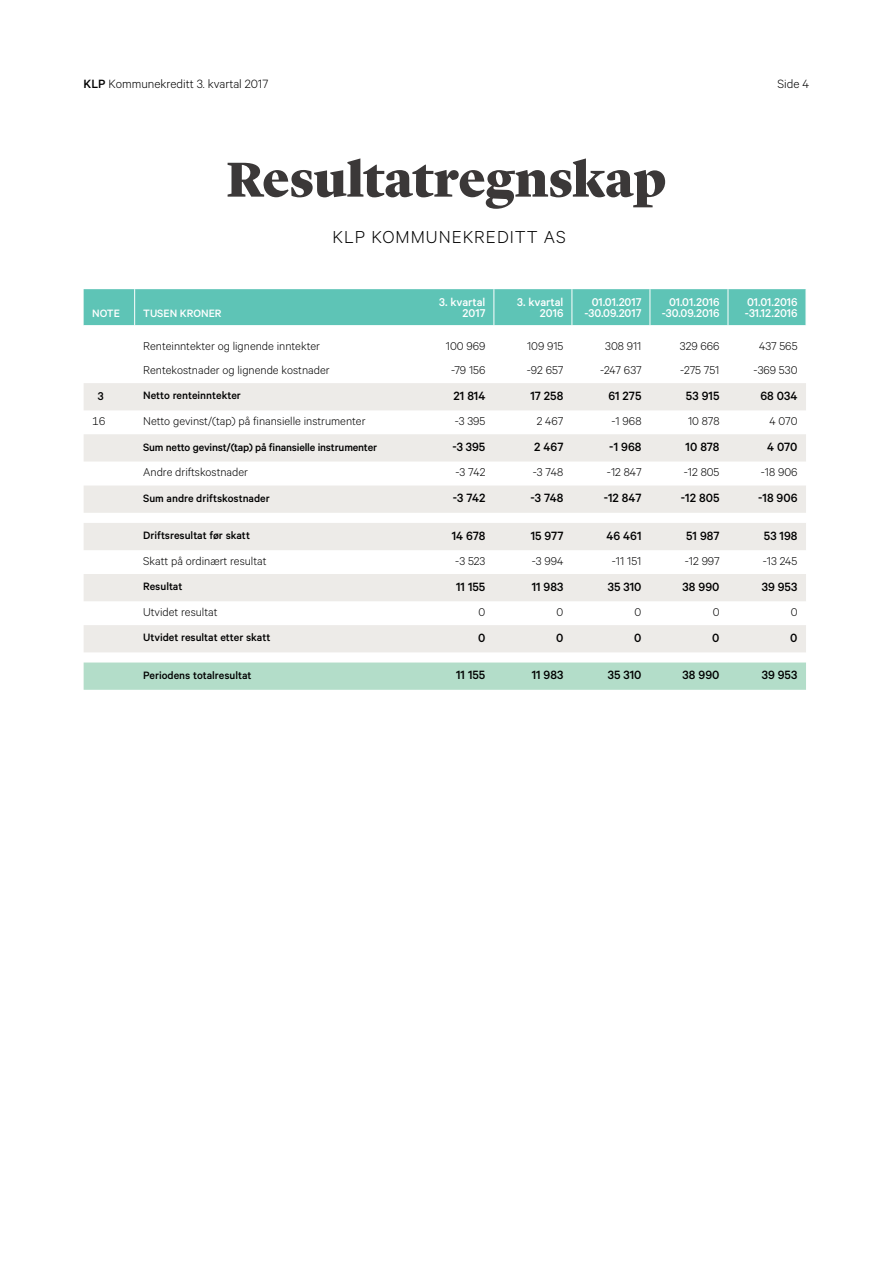
<style>
.page{position:relative;width:893px;height:1263px;background:#fff}
.page>*{position:absolute;margin:0;border:0;box-sizing:border-box;transform-origin:0 0}
.t1{font:900 51px "Lyon Display";letter-spacing:-.005em;color:#3b3838}
.t2{font:300 19.5px "Calibre";letter-spacing:.05em;color:#000}
.t3{font:500 13.5px "Calibre";color:#000}
.t4{font:300 13.5px "Calibre";color:#000}
.t5{font:300 12.75px "Calibre";color:#000}
.t6{font:500 12.75px/10.5px "Calibre";color:#fff;text-align:right}
.t7{font:500 12.75px "Calibre";color:#000}
.t8{font:500 12px "Calibre";color:#000}
.t9{font:500 12px "Calibre";color:#fff}
.s1{font-weight:500}
</style>
<div class="page">
<div style="left:84px;top:289px;width:722px;height:36px;background:#5ec4b6"></div>
<svg style="left:84px;top:383px;width:722px;height:269px;fill:#edebe8"></svg>
<div style="left:84px;top:574px;width:722px;height:27px;background:#edebe8"></div>
<svg style="left:84px;top:662px;width:722px;height:28px;background:#b4ddca"></svg>
<hr style="left:134px;top:289px;width:1px;height:36px;background:#fff">
<hr style="left:650px;top:289px;width:1px;height:36px;background:#fff">
<hr style="left:728px;top:289px;width:1px;height:36px;background:#fff">
<hr style="left:572px;top:289px;width:1px;height:36px;background:#fff">
<hr style="left:494px;top:289px;width:1px;height:36px;background:#fff">
<svg style="left:93px;top:417px;width:12px;height:8px"></svg>
<p class="t4" style="left:84px;top:76px;width:186px"><span class="s1">KLP</span> Kommunekreditt 3. kvartal 2017</p>
<p class="t4" style="left:777px;top:76px;width:33px">Side 4</p>
<h1 class="t1" style="left:227px;top:141px;width:441px">Resultatregnskap</h1>
<h2 class="t2" style="left:332px;top:226px;width:235px">KLP KOMMUNEKREDITT AS</h2>
<p class="t9" style="left:92px;top:306px;width:29px">NOTE</p>
<p class="t9" style="left:143px;top:306px;width:80px">TUSEN KRONER</p>
<p class="t6" style="left:439px;top:297px;width:48px">3. kvartal<br>2017</p>
<p class="t6" style="left:517px;top:297px;width:48px">3. kvartal<br>2016</p>
<p class="t6" style="left:584px;top:297px;width:58px;text-align:center">01.01.2017 -30.09.2017</p>
<p class="t6" style="left:662px;top:297px;width:59px;text-align:center">01.01.2016 -30.09.2016</p>
<p class="t6" style="left:745px;top:297px;width:54px;text-align:left">01.01.2016 -31.12.2016</p>
<p class="t5" style="left:143px;top:339px;width:178px">Renteinntekter og lignende inntekter</p>
<p class="t5" style="left:446px;top:339px;width:41px">100 969</p>
<p class="t5" style="left:527px;top:339px;width:38px">109 915</p>
<p class="t5" style="left:605px;top:339px;width:38px">308 911</p>
<p class="t5" style="left:680px;top:339px;width:41px">329 666</p>
<p class="t5" style="left:759px;top:339px;width:40px">437 565</p>
<p class="t5" style="left:143px;top:363px;width:188px">Rentekostnader og lignende kostnader</p>
<p class="t5" style="left:451px;top:363px;width:36px">-79 156</p>
<p class="t5" style="left:527px;top:363px;width:38px">-92 657</p>
<p class="t5" style="left:600px;top:363px;width:43px">-247 637</p>
<p class="t5" style="left:680px;top:363px;width:41px">-275 751</p>
<p class="t5" style="left:754px;top:363px;width:45px">-369 530</p>
<p class="t7" style="left:98px;top:388px;width:7px">3</p>
<p class="t8" style="left:143px;top:389px;width:99px">Netto renteinntekter</p>
<p class="t3" style="left:454px;top:388px;width:33px">21 814</p>
<p class="t3" style="left:530px;top:388px;width:35px">17 258</p>
<p class="t3" style="left:608px;top:388px;width:35px">61 275</p>
<p class="t3" style="left:686px;top:388px;width:35px">53 915</p>
<p class="t3" style="left:760px;top:388px;width:39px">68 034</p>
<p class="t5" style="left:143px;top:414px;width:224px">Netto gevinst/(tap) på finansielle instrumenter</p>
<p class="t5" style="left:455px;top:414px;width:32px">-3 395</p>
<p class="t5" style="left:537px;top:414px;width:28px">2 467</p>
<p class="t5" style="left:611px;top:414px;width:31px">-1 968</p>
<p class="t5" style="left:688px;top:414px;width:33px">10 878</p>
<p class="t5" style="left:769px;top:414px;width:30px">4 070</p>
<p class="t8" style="left:143px;top:440px;width:236px">Sum netto gevinst/(tap) på finansielle instrumenter</p>
<p class="t3" style="left:452px;top:439px;width:35px">-3 395</p>
<p class="t3" style="left:534px;top:439px;width:31px">2 467</p>
<p class="t3" style="left:609px;top:439px;width:34px">-1 968</p>
<p class="t3" style="left:686px;top:439px;width:35px">10 878</p>
<p class="t3" style="left:767px;top:439px;width:32px">4 070</p>
<p class="t5" style="left:143px;top:465px;width:106px">Andre driftskostnader</p>
<p class="t5" style="left:455px;top:465px;width:31px">-3 742</p>
<p class="t5" style="left:533px;top:465px;width:32px">-3 748</p>
<p class="t5" style="left:607px;top:465px;width:36px">-12 847</p>
<p class="t5" style="left:684px;top:465px;width:37px">-12 805</p>
<p class="t5" style="left:761px;top:465px;width:38px">-18 906</p>
<p class="t8" style="left:143px;top:491px;width:128px">Sum andre driftskostnader</p>
<p class="t3" style="left:453px;top:490px;width:34px">-3 742</p>
<p class="t3" style="left:530px;top:490px;width:35px">-3 748</p>
<p class="t3" style="left:604px;top:490px;width:39px">-12 847</p>
<p class="t3" style="left:681px;top:490px;width:40px">-12 805</p>
<p class="t3" style="left:758px;top:490px;width:41px">-18 906</p>
<p class="t8" style="left:143px;top:528px;width:108px">Driftsresultat før skatt</p>
<p class="t3" style="left:452px;top:527px;width:35px">14 678</p>
<p class="t3" style="left:531px;top:527px;width:34px">15 977</p>
<p class="t3" style="left:606px;top:527px;width:37px">46 461</p>
<p class="t3" style="left:686px;top:527px;width:35px">51 987</p>
<p class="t3" style="left:764px;top:527px;width:35px">53 198</p>
<p class="t5" style="left:143px;top:553px;width:125px">Skatt på ordinært resultat</p>
<p class="t5" style="left:455px;top:553px;width:32px">-3 523</p>
<p class="t5" style="left:532px;top:553px;width:33px">-3 994</p>
<p class="t5" style="left:612px;top:553px;width:31px">-11 151</p>
<p class="t5" style="left:685px;top:553px;width:36px">-12 997</p>
<p class="t5" style="left:763px;top:553px;width:36px">-13 245</p>
<p class="t8" style="left:143px;top:580px;width:41px">Resultat</p>
<p class="t3" style="left:456px;top:579px;width:31px">11 155</p>
<p class="t3" style="left:532px;top:579px;width:33px">11 983</p>
<p class="t3" style="left:608px;top:579px;width:35px">35 310</p>
<p class="t3" style="left:682px;top:579px;width:38px">38 990</p>
<p class="t3" style="left:762px;top:579px;width:37px">39 953</p>
<p class="t5" style="left:143px;top:605px;width:76px">Utvidet resultat</p>
<p class="t5" style="left:479px;top:605px;width:8px">0</p>
<p class="t5" style="left:557px;top:605px;width:8px">0</p>
<p class="t5" style="left:635px;top:605px;width:8px">0</p>
<p class="t5" style="left:713px;top:605px;width:8px">0</p>
<p class="t5" style="left:791px;top:605px;width:8px">0</p>
<p class="t8" style="left:143px;top:631px;width:129px">Utvidet resultat etter skatt</p>
<p class="t3" style="left:478px;top:630px;width:9px">0</p>
<p class="t3" style="left:556px;top:630px;width:9px">0</p>
<p class="t3" style="left:634px;top:630px;width:9px">0</p>
<p class="t3" style="left:712px;top:630px;width:9px">0</p>
<p class="t3" style="left:790px;top:630px;width:9px">0</p>
<p class="t8" style="left:143px;top:668px;width:110px">Periodens totalresultat</p>
<p class="t3" style="left:456px;top:667px;width:31px">11 155</p>
<p class="t3" style="left:532px;top:667px;width:33px">11 983</p>
<p class="t3" style="left:608px;top:667px;width:35px">35 310</p>
<p class="t3" style="left:682px;top:667px;width:38px">38 990</p>
<p class="t3" style="left:762px;top:667px;width:37px">39 953</p>
</div>
